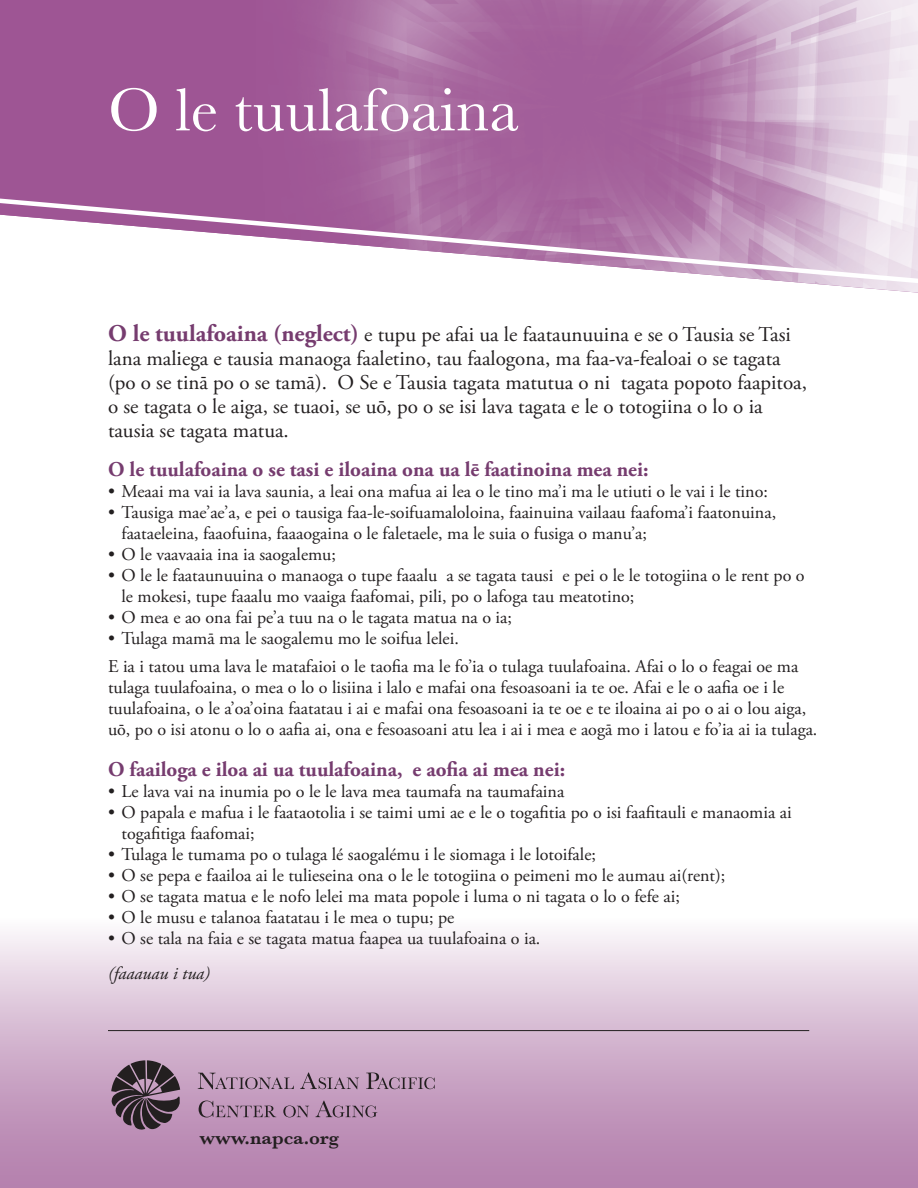
<style>
.page{position:relative;width:918px;height:1188px;background:#fff}
.page>*{position:absolute;margin:0;border:0;box-sizing:border-box;transform-origin:0 0}
.t1{font:63px "Baskerville";color:#fff}
.t2{font:21px/24px "Adobe Garamond Pro";color:#231f20}
.t3{font:700 21px "Adobe Garamond Pro";color:#763c6f}
.t4{font:600 19.35px "Baskerville";color:#231f20}
.t5{font:18px/21px "Adobe Garamond Pro";color:#231f20}
.t6{font:italic 18px "Adobe Garamond Pro";color:#231f20}
.s1{font-weight:700;font-size:24px;color:#763c6f}
</style>
<div class="page">
<img style="left:0;top:0;width:918px;height:293px">
<svg style="left:0;top:195px;width:918px;height:92px"></svg>
<div style="left:0;top:918px;width:918px;height:270px;background:linear-gradient(to bottom,#f8f3f7,#ae76a7)"></div>
<hr style="left:108px;top:1030px;width:701px;height:1px;background:#231f20">
<svg style="left:111px;top:1060px;width:71px;height:70px;background:#695665"></svg>
<svg style="left:198px;top:1073px;width:96px;height:16px;background:#aa8aa5"></svg>
<svg style="left:300px;top:1072px;width:59px;height:17px"></svg>
<svg style="left:366px;top:1073px;width:69px;height:16px"></svg>
<svg style="left:199px;top:1101px;width:77px;height:16px"></svg>
<svg style="left:283px;top:1106px;width:26px;height:11px"></svg>
<svg style="left:315px;top:1101px;width:62px;height:16px"></svg>
<p class="t1" style="left:108px;top:73px;width:412px">O le tuulafoaina</p>
<p class="t2" style="left:108px;top:323px;width:700px"><span class="s1">O le tuulafoaina (neglect)</span> e tupu pe afai ua le faataunuuina e se o Tausia se Tasi lana maliega e tausia manaoga faaletino, tau faalogona, ma faa-va-fealoai o se tagata (po o se tinā po o se tamā). O Se e Tausia tagata matutua o ni tagata popoto faapitoa, o se tagata o le aiga, se tuaoi, se uō, po o se isi lava tagata e le o totogiina o lo o ia tausia se tagata matua.</p>
<p class="t3" style="left:108px;top:458px;width:542px">O le tuulafoaina o se tasi e iloaina ona ua lē faatinoina mea nei:</p>
<p class="t5" style="left:108px;top:482px;width:661px">• Meaai ma vai ia lava saunia, a leai ona mafua ai lea o le tino ma’i ma le utiuti o le vai i le tino:</p>
<p class="t5" style="left:122px;top:503px;width:656px;text-indent:-14px">• Tausiga mae’ae’a, e pei o tausiga faa-le-soifuamaloloina, faainuina vailaau faafoma’i faatonuina, faataeleina, faaofuina, faaaogaina o le faletaele, ma le suia o fusiga o manu’a;</p>
<p class="t5" style="left:108px;top:545px;width:230px">• O le vaavaaia ina ia saogalemu;</p>
<p class="t5" style="left:122px;top:566px;width:685px;text-indent:-14px">• O le le faataunuuina o manaoga o tupe faaalu a se tagata tausi e pei o le le totogiina o le rent po o le mokesi, tupe faaalu mo vaaiga faafomai, pili, po o lafoga tau meatotino;</p>
<p class="t5" style="left:108px;top:608px;width:406px">• O mea e ao ona fai pe’a tuu na o le tagata matua na o ia;</p>
<p class="t5" style="left:108px;top:629px;width:352px">• Tulaga mamā ma le saogalemu mo le soifua lelei.</p>
<p class="t5" style="left:108px;top:657px;width:711px">E ia i tatou uma lava le matafaioi o le taofia ma le fo’ia o tulaga tuulafoaina. Afai o lo o feagai oe ma tulaga tuulafoaina, o mea o lo o lisiina i lalo e mafai ona fesoasoani ia te oe. Afai e le o aafia oe i le tuulafoaina, o le a’oa’oina faatatau i ai e mafai ona fesoasoani ia te oe e te iloaina ai po o ai o lou aiga, uō, po o isi atonu o lo o aafia ai, ona e fesoasoani atu lea i ai i mea e aogā mo i latou e fo’ia ai ia tulaga.</p>
<p class="t3" style="left:108px;top:758px;width:459px">O faailoga e iloa ai ua tuulafoaina, e aofia ai mea nei:</p>
<p class="t5" style="left:108px;top:782px;width:458px">• Le lava vai na inumia po o le le lava mea taumafa na taumafaina</p>
<p class="t5" style="left:122px;top:803px;width:672px;text-indent:-14px">• O papala e mafua i le faataotolia i se taimi umi ae e le o togafitia po o isi faafitauli e manaomia ai togafitiga faafomai;</p>
<p class="t5" style="left:108px;top:845px;width:489px">• Tulaga le tumama po o tulaga lé saogalému i le siomaga i le lotoifale;</p>
<p class="t5" style="left:108px;top:866px;width:619px">• O se pepa e faailoa ai le tulieseina ona o le le totogiina o peimeni mo le aumau ai(rent);</p>
<p class="t5" style="left:108px;top:887px;width:573px">• O se tagata matua e le nofo lelei ma mata popole i luma o ni tagata o lo o fefe ai;</p>
<p class="t5" style="left:108px;top:908px;width:348px">• O le musu e talanoa faatatau i le mea o tupu; pe</p>
<p class="t5" style="left:108px;top:929px;width:434px">• O se tala na faia e se tagata matua faapea ua tuulafoaina o ia.</p>
<p class="t6" style="left:108px;top:962px;width:104px">(faaauau i tua)</p>
<p class="t4" style="left:199px;top:1127px;width:141px">www.napca.org</p>
</div>
